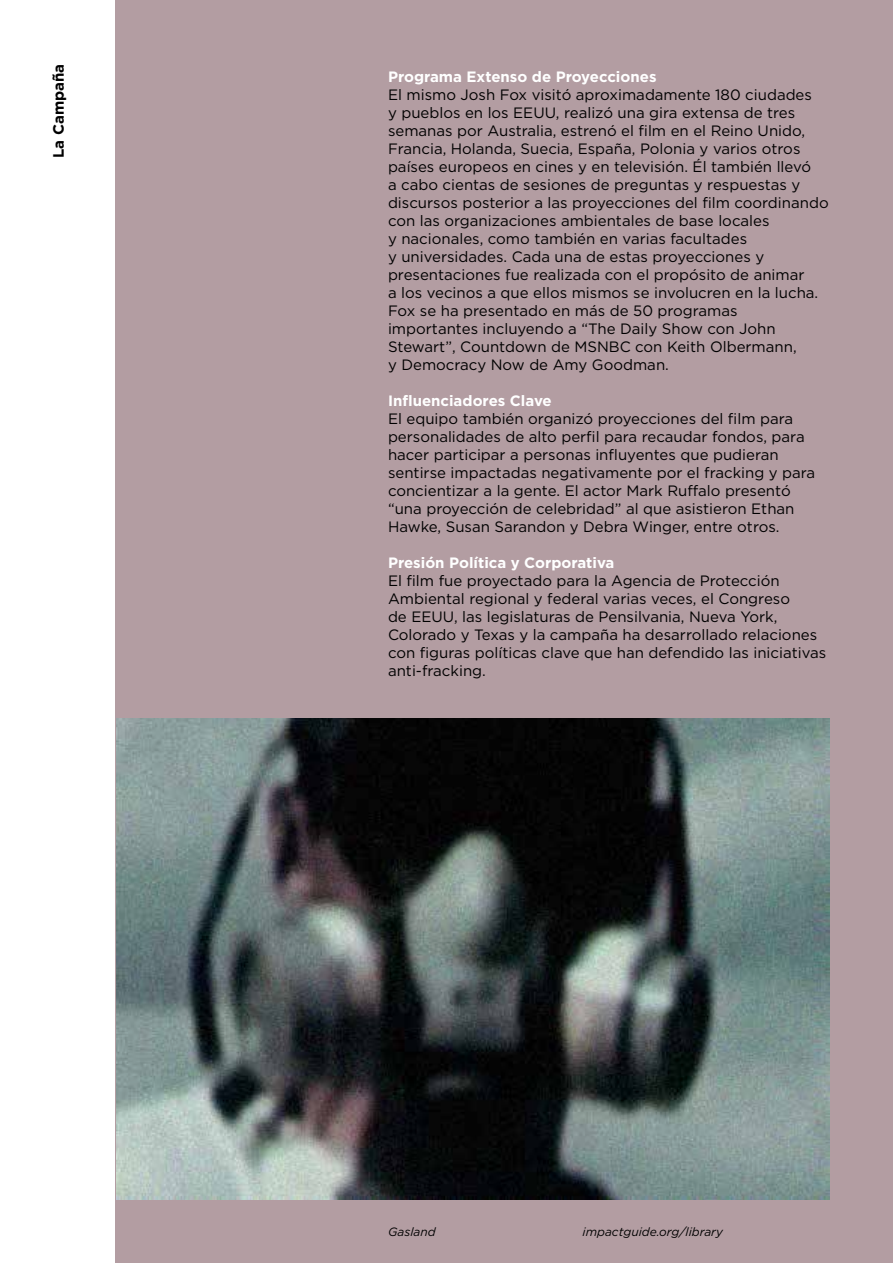
<style>
.page{position:relative;width:893px;height:1263px;background:#fff}
.page>*{position:absolute;margin:0;border:0;box-sizing:border-box;transform-origin:0 0}
.t1{font:15px/18px "Gotham";color:#000}
.t2{font:700 15px "Gotham";color:#fff}
.t3{font:700 15px "Gotham";color:#000}
.t4{font:italic 12px "Gotham";color:#000}
</style>
<div class="page">
<div style="left:116px;top:0;width:777px;height:1263px;background:#b39da2"></div>
<img style="left:117px;top:719px;width:712px;height:480px">
<p class="t3" style="left:50px;top:158px;width:96px;rotate:-90deg">La Campaña</p>
<p class="t2" style="left:388px;top:67px;width:270px">Programa Extenso de Proyecciones</p>
<p class="t1" style="left:388px;top:85px;width:442px">El mismo Josh Fox visitó aproximadamente 180 ciudades<br>y pueblos en los EEUU, realizó una gira extensa de tres semanas por Australia, estrenó el film en el Reino Unido, Francia, Holanda, Suecia, España, Polonia y varios otros países europeos en cines y en televisión. Él también llevó<br>a cabo cientas de sesiones de preguntas y respuestas y discursos posterior a las proyecciones del film coordinando con las organizaciones ambientales de base locales<br>y nacionales, como también en varias facultades<br>y universidades. Cada una de estas proyecciones y presentaciones fue realizada con el propósito de animar<br>a los vecinos a que ellos mismos se involucren en la lucha.<br>Fox se ha presentado en más de 50 programas importantes incluyendo a “The Daily Show con John Stewart”, Countdown de MSNBC con Keith Olbermann,<br>y Democracy Now de Amy Goodman.</p>
<p class="t2" style="left:388px;top:391px;width:165px">Influenciadores Clave</p>
<p class="t1" style="left:388px;top:409px;width:429px">El equipo también organizó proyecciones del film para personalidades de alto perfil para recaudar fondos, para hacer participar a personas influyentes que pudieran sentirse impactadas negativamente por el fracking y para concientizar a la gente. El actor Mark Ruffalo presentó “una proyección de celebridad” al que asistieron Ethan Hawke, Susan Sarandon y Debra Winger, entre otros.</p>
<p class="t2" style="left:388px;top:553px;width:228px">Presión Política y Corporativa</p>
<p class="t1" style="left:388px;top:571px;width:440px">El film fue proyectado para la Agencia de Protección Ambiental regional y federal varias veces, el Congreso<br>de EEUU, las legislaturas de Pensilvania, Nueva York, Colorado y Texas y la campaña ha desarrollado relaciones con figuras políticas clave que han defendido las iniciativas anti-fracking.</p>
<p class="t4" style="left:388px;top:1224px;width:49px">Gasland</p>
<p class="t4" style="left:583px;top:1224px;width:142px">impactguide.org/library</p>
</div>
